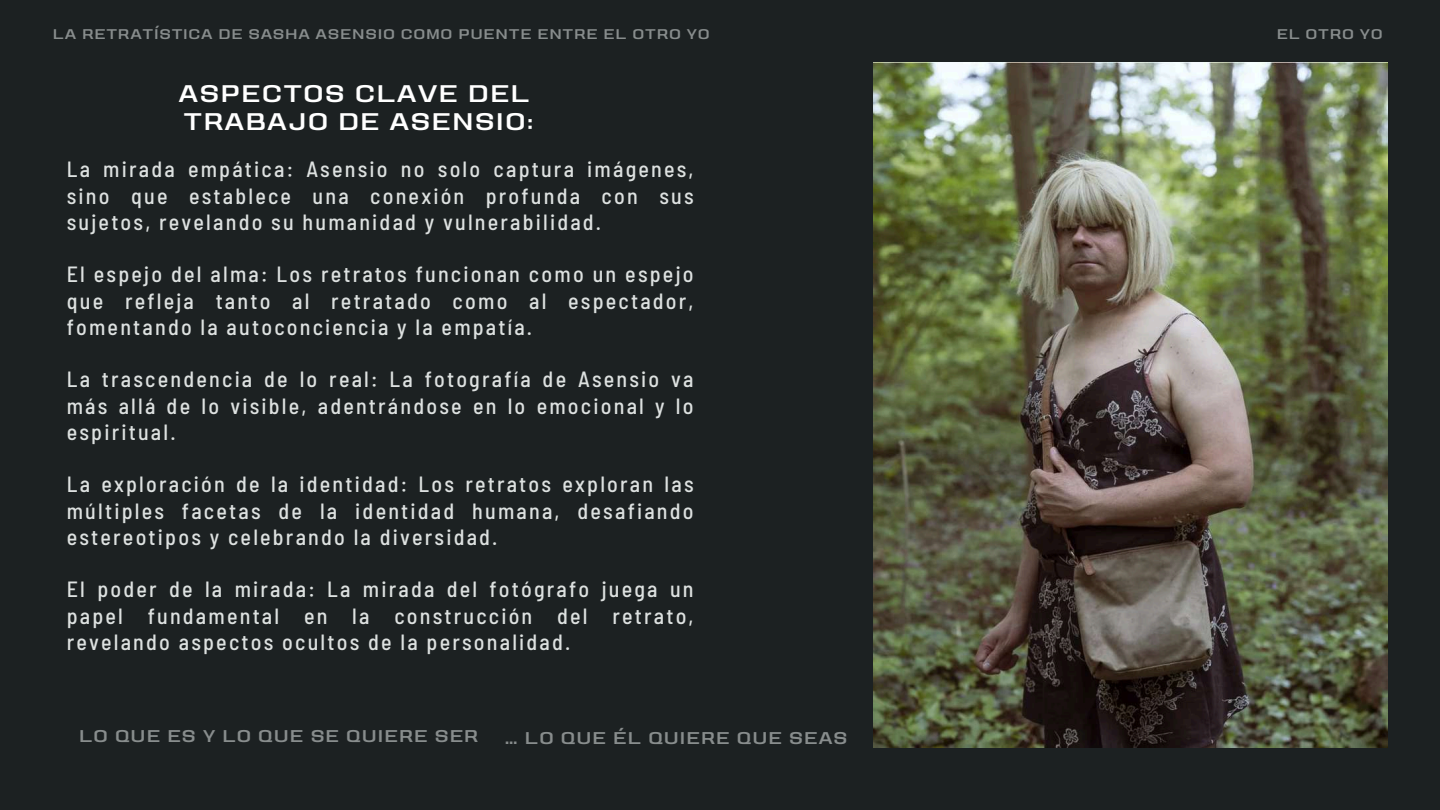
<style>
.page{position:relative;width:1440px;height:810px;background:#1c2122}
.page>*{position:absolute;margin:0;border:0;box-sizing:border-box;transform-origin:0 0}
.t1{font:500 expanded 24px/28.5px "Karnchang";letter-spacing:.1em;color:#fff}
.t2{font:500 semi-condensed 22px/26.2px "Barlow";letter-spacing:.1em;color:#dde1e0;text-align:justify}
.t3{font:500 expanded 17px "Karnchang";letter-spacing:.1em;color:#888d8d}
.t4{font:500 expanded 14px "Karnchang";letter-spacing:.1em;color:#888d8d}
</style>
<div class="page">
<img style="left:873px;top:62px;width:514px;height:686px">
<p class="t4" style="left:53px;top:28px;width:658px">LA RETRATÍSTICA DE SASHA ASENSIO COMO PUENTE ENTRE EL OTRO YO</p>
<p class="t4" style="left:1277px;top:28px;width:107px">EL OTRO YO</p>
<p class="t1" style="left:179px;top:80px;width:355px">ASPECTOS CLAVE DEL<br>TRABAJO DE ASENSIO:</p>
<p class="t2" style="left:67px;top:155px;width:628px">La mirada empática: Asensio no solo captura imágenes, sino que establece una conexión profunda con sus sujetos, revelando su humanidad y vulnerabilidad.</p>
<p class="t2" style="left:67px;top:260px;width:628px">El espejo del alma: Los retratos funcionan como un espejo que refleja tanto al retratado como al espectador, fomentando la autoconciencia y la empatía.</p>
<p class="t2" style="left:67px;top:365px;width:628px">La trascendencia de lo real: La fotografía de Asensio va más allá de lo visible, adentrándose en lo emocional y lo espiritual.</p>
<p class="t2" style="left:67px;top:470px;width:628px">La exploración de la identidad: Los retratos exploran las múltiples facetas de la identidad humana, desafiando estereotipos y celebrando la diversidad.</p>
<p class="t2" style="left:67px;top:575px;width:628px">El poder de la mirada: La mirada del fotógrafo juega un papel fundamental en la construcción del retrato, revelando aspectos ocultos de la personalidad.</p>
<p class="t3" style="left:79px;top:728px;width:400px">LO QUE ES Y LO QUE SE QUIERE SER</p>
<p class="t3" style="left:505px;top:730px;width:343px">… LO QUE ÉL QUIERE QUE SEAS</p>
</div>
